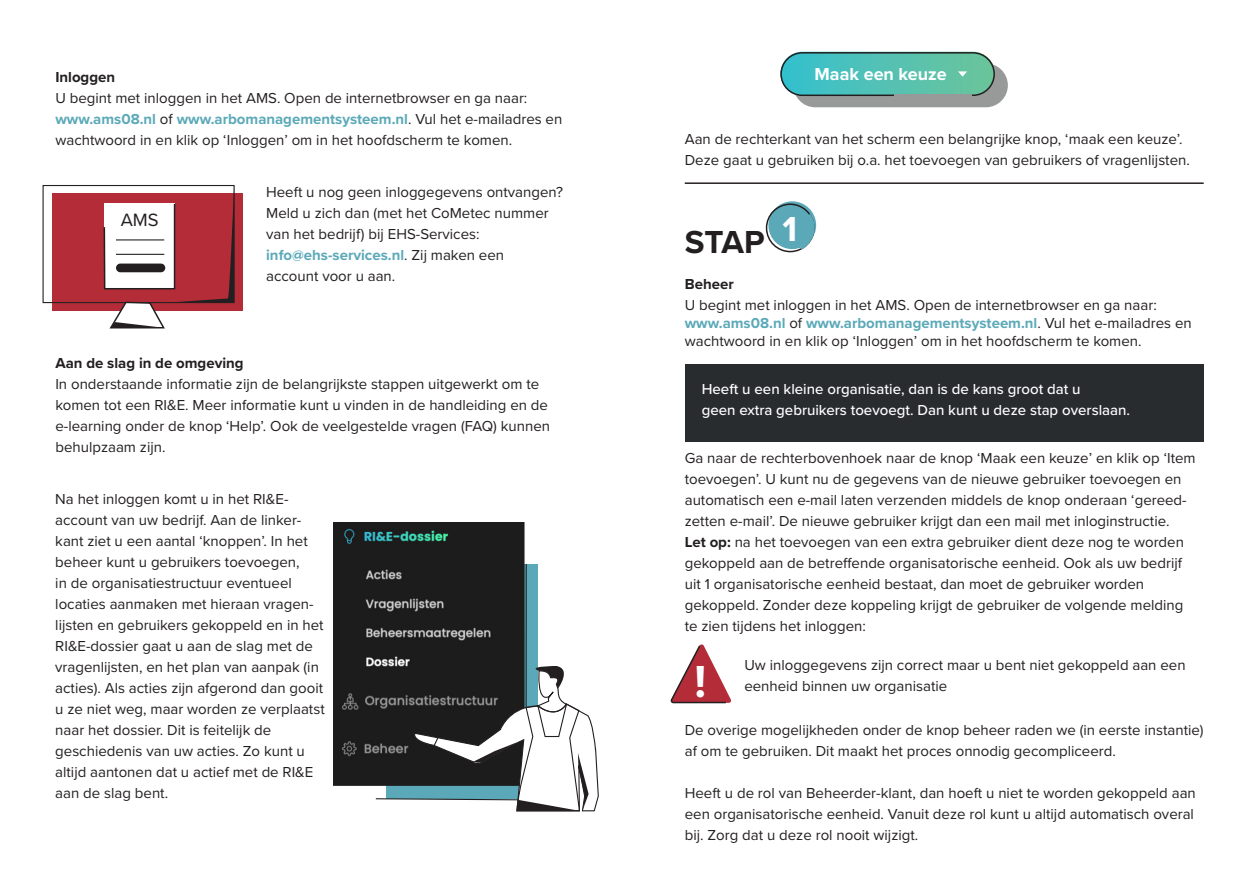
<style>
.page{position:relative;width:1259px;height:893px;background:#fff}
.page>*{position:absolute;margin:0;border:0;box-sizing:border-box;transform-origin:0 0}
.t1{font:700 46.5px "Proxima Nova";color:#fff}
.t2{font:700 36px "Proxima Nova";color:#fff}
.t3{font:700 33px "Proxima Nova";color:#231f20}
.t4{font:18.45px "Proxima Nova";color:#231f20}
.t5{font:700 18px "Proxima Nova";color:#fff}
.t6{font:15px/21px "Proxima Nova";color:#231f20}
.t7{font:500 15px "Proxima Nova";color:#fff}
.t8{font:700 15px "Proxima Nova";color:#5ba9b8}
.t9{font:700 15px "Proxima Nova";color:#231f20}
.s1{font-weight:700;color:#5ba9b8}
.s2{font-weight:400;color:#231f20}
.s3{font-weight:700}
</style>
<div class="page">
<img style="left:334px;top:523px;width:190px;height:262px">
<div style="left:52px;top:194px;width:191px;height:117px;background:#b52c39"></div>
<div style="left:43px;top:185px;width:192px;height:118px;border:1px solid #231f20"></div>
<svg style="left:103px;top:186px;width:131px;height:143px"></svg>
<svg style="left:375px;top:563px;width:224px;height:249px"></svg>
<div style="left:768px;top:201px;width:48px;height:48px;background:#5ba9b8;border-radius:50%"></div>
<div style="left:765px;top:203px;width:50px;height:50px;border:2px solid #231f20;border-radius:50%"></div>
<svg style="left:800px;top:214px;width:17px;height:35px"></svg>
<svg style="left:670px;top:644px;width:61px;height:60px"></svg>
<div style="left:793px;top:63px;width:215px;height:44px;background:#989a9a;border-radius:22px"></div>
<div style="left:780px;top:52px;width:215px;height:44px;background:linear-gradient(to right,#37becc,#6dc298);border-radius:22px"></div>
<hr style="left:685px;top:182px;width:518px;height:2px;background:#231f20">
<div style="left:685px;top:364px;width:518px;height:77px;background:#292c2f"></div>
<div style="left:780px;top:52px;width:215px;height:44px;border:2px solid #231f20;border-radius:21px"></div>
<div style="left:894px;top:95px;width:77px;height:7px;background:#989a9a"></div>
<svg style="left:958px;top:71px;width:9px;height:6px"></svg>
<p class="t9" style="left:55px;top:66px;width:61px">Inloggen</p>
<p class="t6" style="left:55px;top:87px;width:508px">U begint met inloggen in het AMS. Open de internetbrowser en ga naar: <span class="s1">www.ams08.nl</span> of <span class="s1">www.arbomanagementsysteem.nl</span>. Vul het e-mailadres en wachtwoord in en klik op ‘Inloggen’ om in het hoofdscherm te komen.</p>
<p class="t4" style="left:121px;top:206px;width:39px">AMS</p>
<p class="t6" style="left:266px;top:181px;width:298px">Heeft u nog geen inloggegevens ontvangen?<br>Meld u zich dan (met het CoMetec nummer</p>
<p class="t6" style="left:266px;top:223px;width:215px">van het bedrijf) bij EHS-Services:</p>
<p class="t8" style="left:266px;top:244px;width:239px">info@ehs-services.nl<span class="s2">. Zij maken een</span></p>
<p class="t6" style="left:266px;top:265px;width:131px">account voor u aan.</p>
<p class="t9" style="left:55px;top:352px;width:190px">Aan de slag in de omgeving</p>
<p class="t6" style="left:55px;top:373px;width:496px">In onderstaande informatie zijn de belangrijkste stappen uitgewerkt om te komen tot een RI&amp;E. Meer informatie kunt u vinden in de handleiding en de e-learning onder de knop ‘Help’. Ook de veelgestelde vragen (FAQ) kunnen behulpzaam zijn.</p>
<p class="t6" style="left:55px;top:488px;width:235px">Na het inloggen komt u in het RI&amp;E-</p>
<p class="t6" style="left:55px;top:509px;width:271px">account van uw bedrijf. Aan de linker&shy;kant ziet u een aantal ‘knoppen’. In het beheer kunt u gebruikers toevoegen,<br>in de organisatiestructuur eventueel locaties aanmaken met hieraan vragen&shy;lijsten en gebruikers gekoppeld en in het RI&amp;E-dossier gaat u aan de slag met de vragenlijsten, en het plan van aanpak (in acties). Als acties zijn afgerond dan gooit u ze niet weg, maar worden ze verplaatst naar het dossier. Dit is feitelijk de</p>
<p class="t6" style="left:55px;top:740px;width:260px">geschiedenis van uw acties. Zo kunt u altijd aantonen dat u actief met de RI&amp;E aan de slag bent.</p>
<p class="t5" style="left:814px;top:60px;width:134px">Maak een keuze</p>
<p class="t6" style="left:685px;top:128px;width:499px">Aan de rechterkant van het scherm een belangrijke knop, ‘maak een keuze’.</p>
<p class="t6" style="left:685px;top:149px;width:506px">Deze gaat u gebruiken bij o.a. het toevoegen van gebruikers of vragenlijsten.</p>
<p class="t3" style="left:685px;top:218px;width:81px">STAP</p>
<p class="t2" style="left:782px;top:203px;width:16px">1</p>
<p class="t9" style="left:685px;top:273px;width:50px">Beheer</p>
<p class="t6" style="left:685px;top:294px;width:473px">U begint met inloggen in het AMS. Open de internetbrowser en ga naar:</p>
<p class="t8" style="left:685px;top:312px;width:508px">www.ams08.nl <span class="s2">of</span> www.arbomanagementsysteem.nl<span class="s2">. Vul het e-mailadres en</span></p>
<p class="t6" style="left:685px;top:330px;width:458px">wachtwoord in en klik op ‘Inloggen’ om in het hoofdscherm te komen.</p>
<p class="t7" style="left:702px;top:378px;width:380px">Heeft u een kleine organisatie, dan is de kans groot dat u</p>
<p class="t7" style="left:702px;top:399px;width:430px">geen extra gebruikers toevoegt. Dan kunt u deze stap overslaan.</p>
<p class="t6" style="left:685px;top:447px;width:512px">Ga naar de rechterbovenhoek naar de knop ‘Maak een keuze’ en klik op ‘Item toevoegen’. U kunt nu de gegevens van de nieuwe gebruiker toevoegen en automatisch een e-mail laten verzenden middels de knop onderaan ‘gereed&shy;zetten e-mail’. De nieuwe gebruiker krijgt dan een mail met inloginstructie.<br><span class="s3">Let op:</span> na het toevoegen van een extra gebruiker dient deze nog te worden gekoppeld aan de betreffende organisatorische eenheid. Ook als uw bedrijf</p>
<p class="t6" style="left:685px;top:573px;width:461px">uit 1 organisatorische eenheid bestaat, dan moet de gebruiker worden</p>
<p class="t6" style="left:685px;top:594px;width:500px">gekoppeld. Zonder deze koppeling krijgt de gebruiker de volgende melding</p>
<p class="t6" style="left:685px;top:615px;width:183px">te zien tijdens het inloggen:</p>
<p class="t1" style="left:694px;top:647px;width:13px">!</p>
<p class="t6" style="left:744px;top:653px;width:443px">Uw inloggegevens zijn correct maar u bent niet gekoppeld aan een eenheid binnen uw organisatie</p>
<p class="t6" style="left:685px;top:719px;width:520px">De overige mogelijkheden onder de knop beheer raden we (in eerste instantie)</p>
<p class="t6" style="left:685px;top:740px;width:432px">af om te gebruiken. Dit maakt het proces onnodig gecompliceerd.</p>
<p class="t6" style="left:685px;top:782px;width:512px">Heeft u de rol van Beheerder-klant, dan hoeft u niet te worden gekoppeld aan een organisatorische eenheid. Vanuit deze rol kunt u altijd automatisch overal bij. Zorg dat u deze rol nooit wijzigt.</p>
</div>
